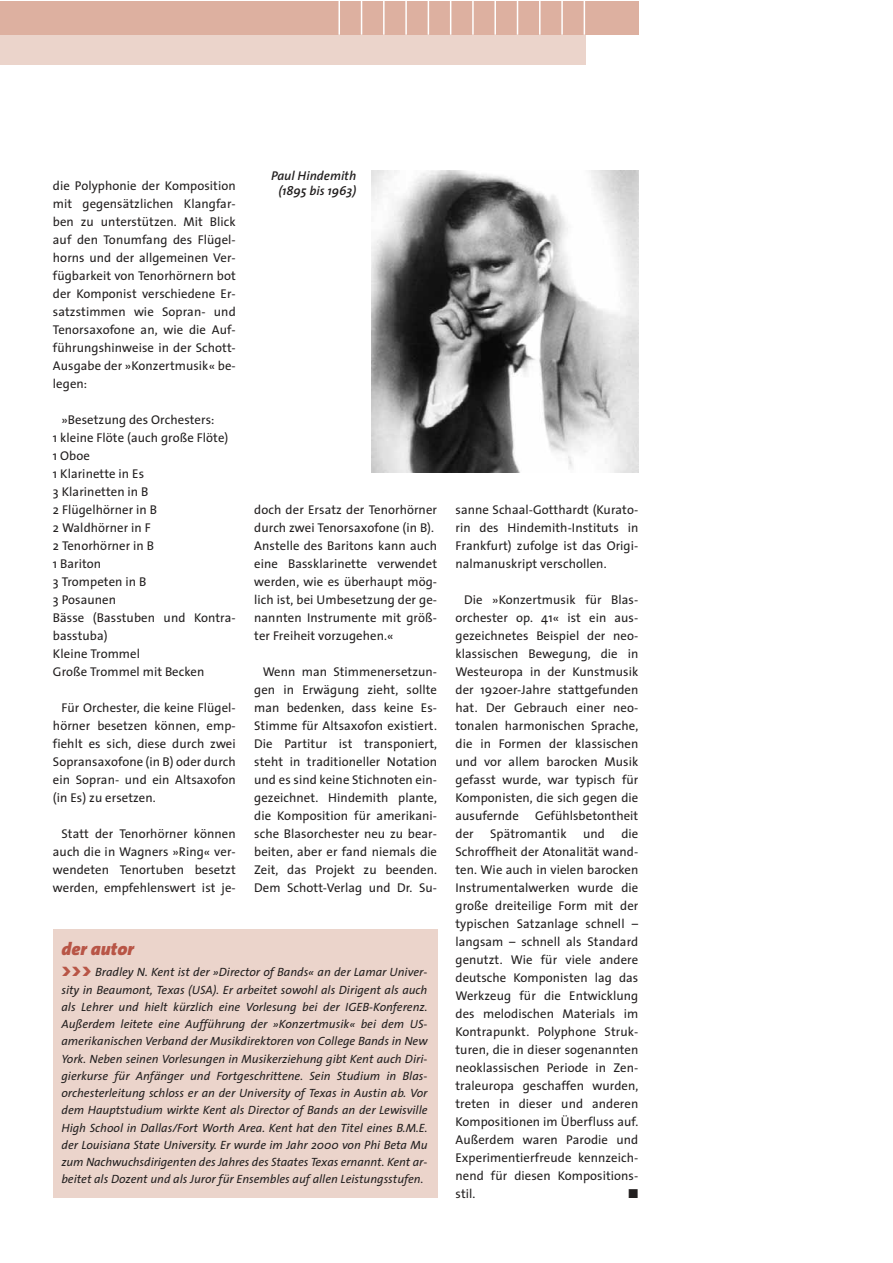
<style>
.page{position:relative;width:893px;height:1263px;background:#fff}
.page>*{position:absolute;margin:0;border:0;box-sizing:border-box;transform-origin:0 0}
.t1{font:italic 900 18px "Thesis Sans";letter-spacing:.005em;color:#b85546}
.t2{font:12.75px/18px "Thesis Sans";letter-spacing:.005em;color:#221f1f;text-align:justify}
.t3{font:italic 600 12.75px/15px "Thesis Sans";letter-spacing:.005em;color:#221f1f;text-align:center}
.t4{font:12.75px "Zapf Dingbats";color:#221f1f}
.t5{font:italic 12px/17.2px "Thesis Sans";letter-spacing:.005em;color:#221f1f;text-align:justify}
.s1{font-weight:900;font-style:normal;font-size:18px;color:#b85546}
</style>
<div class="page">
<div style="left:53px;top:929px;width:384px;height:269px;background:#ebd4cb"></div>
<div style="left:0;top:1px;width:638px;height:34px;background:#ddb0a0"></div>
<hr style="left:338px;top:1px;width:2px;height:34px;background:#fff">
<hr style="left:361px;top:1px;width:1px;height:34px;background:#fff">
<hr style="left:383px;top:1px;width:2px;height:34px;background:#fff">
<hr style="left:405px;top:1px;width:2px;height:34px;background:#fff">
<hr style="left:428px;top:1px;width:1px;height:34px;background:#fff">
<hr style="left:450px;top:1px;width:1px;height:34px;background:#fff">
<hr style="left:472px;top:1px;width:2px;height:34px;background:#fff">
<hr style="left:494px;top:1px;width:2px;height:34px;background:#fff">
<hr style="left:517px;top:1px;width:1px;height:34px;background:#fff">
<hr style="left:539px;top:1px;width:2px;height:34px;background:#fff">
<hr style="left:561px;top:1px;width:2px;height:34px;background:#fff">
<hr style="left:584px;top:1px;width:1px;height:34px;background:#fff">
<div style="left:0;top:35px;width:585px;height:29px;background:#ebd4cb"></div>
<img style="left:372px;top:171px;width:266px;height:301px">
<p class="t2" style="left:53px;top:177px;width:184px">die Polyphonie der Komposition mit gegensätzlichen Klangfar&shy;ben zu unterstützen. Mit Blick auf den Tonumfang des Flügel&shy;horns und der allgemeinen Ver&shy;fügbarkeit von Tenorhörnern bot der Komponist verschiedene Er&shy;satzstimmen wie Sopran- und Tenorsaxofone an, wie die Auf&shy;führungshinweise in der Schott-Ausgabe der »Konzertmusik« be&shy;legen:</p>
<p class="t2" style="left:53px;top:411px;width:184px;text-align:left;text-indent:9px">»Besetzung des Orchesters:<br>1 kleine Flöte (auch große Flöte)<br>1 Oboe<br>1 Klarinette in Es<br>3 Klarinetten in B<br>2 Flügelhörner in B<br>2 Waldhörner in F<br>2 Tenorhörner in B<br>1 Bariton<br>3 Trompeten in B<br>3 Posaunen<br>Bässe (Basstuben und Kontra&shy;basstuba)<br>Kleine Trommel<br>Große Trommel mit Becken</p>
<p class="t2" style="left:53px;top:699px;width:184px;text-indent:9px">Für Orchester, die keine Flügel&shy;hörner besetzen können, emp&shy;fiehlt es sich, diese durch zwei Sopransaxofone (in B) oder durch ein Sopran- und ein Altsaxofon (in Es) zu ersetzen.</p>
<p class="t2" style="left:53px;top:825px;width:184px;text-indent:9px">Statt der Tenorhörner können auch die in Wagners »Ring« ver&shy;wendeten Tenortuben besetzt werden, empfehlenswert ist je-</p>
<p class="t3" style="left:271px;top:169px;width:87px">Paul Hindemith (1895 bis 1963)</p>
<p class="t2" style="left:254px;top:501px;width:184px;text-align:left">doch der Ersatz der Tenorhörner durch zwei Tenorsaxofone (in B).<br>Anstelle des Baritons kann auch eine Bassklarinette verwendet werden, wie es überhaupt mög&shy;lich ist, bei Umbesetzung der ge&shy;nannten Instrumente mit größ&shy;ter Freiheit vorzugehen.«</p>
<p class="t2" style="left:254px;top:663px;width:184px;text-indent:9px">Wenn man Stimmenersetzun&shy;gen in Erwägung zieht, sollte man bedenken, dass keine Es-Stimme für Altsaxofon existiert.<br>Die Partitur ist transponiert, steht in traditioneller Notation und es sind keine Stichnoten ein&shy;gezeichnet. Hindemith plante, die Komposition für amerikani&shy;sche Blasorchester neu zu bear&shy;beiten, aber er fand niemals die Zeit, das Projekt zu beenden.<br>Dem Schott-Verlag und Dr. Su-</p>
<h1 class="t1" style="left:61px;top:941px;width:74px">der autor</h1>
<p class="t5" style="left:61px;top:964px;width:368px"><span class="s1">&gt;&gt;&gt;</span> Bradley N. Kent ist der »Director of Bands« an der Lamar Univer&shy;sity in Beaumont, Texas (USA). Er arbeitet sowohl als Dirigent als auch als Lehrer und hielt kürzlich eine Vorlesung bei der IGEB-Konferenz.<br>Außerdem leitete eine Aufführung der »Konzertmusik« bei dem US&shy;amerikanischen Verband der Musikdirektoren von College Bands in New York. Neben seinen Vorlesungen in Musikerziehung gibt Kent auch Diri&shy;gierkurse für Anfänger und Fortgeschrittene. Sein Studium in Blas&shy;orchesterleitung schloss er an der University of Texas in Austin ab. Vor dem Hauptstudium wirkte Kent als Director of Bands an der Lewisville High School in Dallas/Fort Worth Area. Kent hat den Titel eines B.M.E. der Louisiana State University. Er wurde im Jahr 2000 von Phi Beta Mu zum Nachwuchsdirigenten des Jahres des Staates Texas ernannt. Kent ar&shy;beitet als Dozent und als Juror für Ensembles auf allen Leistungsstufen.</p>
<p class="t2" style="left:455px;top:501px;width:184px">sanne Schaal-Gotthardt (Kurato&shy;rin des Hindemith-Instituts in Frankfurt) zufolge ist das Origi&shy;nalmanuskript verschollen.</p>
<p class="t2" style="left:455px;top:591px;width:184px;text-indent:9px">Die »Konzertmusik für Blas&shy;orchester op. 41« ist ein aus&shy;gezeichnetes Beispiel der neo&shy;klassischen Bewegung, die in Westeuropa in der Kunstmusik der 1920er-Jahre stattgefunden hat. Der Gebrauch einer neo&shy;tonalen harmonischen Sprache, die in Formen der klassischen und vor allem barocken Musik gefasst wurde, war typisch für Komponisten, die sich gegen die ausufernde</p>
<p class="t2" style="left:535px;top:807px;width:105px">Gefühlsbetontheit</p>
<p class="t2" style="left:455px;top:825px;width:184px;text-indent:166px">die Schroffheit der Atonalität wand&shy;ten. Wie auch in vielen barocken Instrumentalwerken wurde die große dreiteilige Form mit der typischen Satzanlage schnell – langsam – schnell als Standard genutzt. Wie für viele andere deutsche Komponisten lag das Werkzeug für die Entwicklung des melodischen Materials im Kontrapunkt. Polyphone Struk&shy;turen, die in dieser sogenannten neoklassischen Periode in Zen&shy;traleuropa geschaffen wurden, treten in dieser und anderen Kompositionen im Überfluss auf.<br>Außerdem waren Parodie und Experimentierfreude kennzeich&shy;nend für diesen Kompositions&shy;stil.</p>
<p class="t2" style="left:455px;top:825px;width:20px">der</p>
<p class="t2" style="left:490px;top:825px;width:78px">Spätromantik</p>
<p class="t2" style="left:583px;top:825px;width:23px">und</p>
<p class="t4" style="left:629px;top:1186px;width:11px">■</p>
</div>
